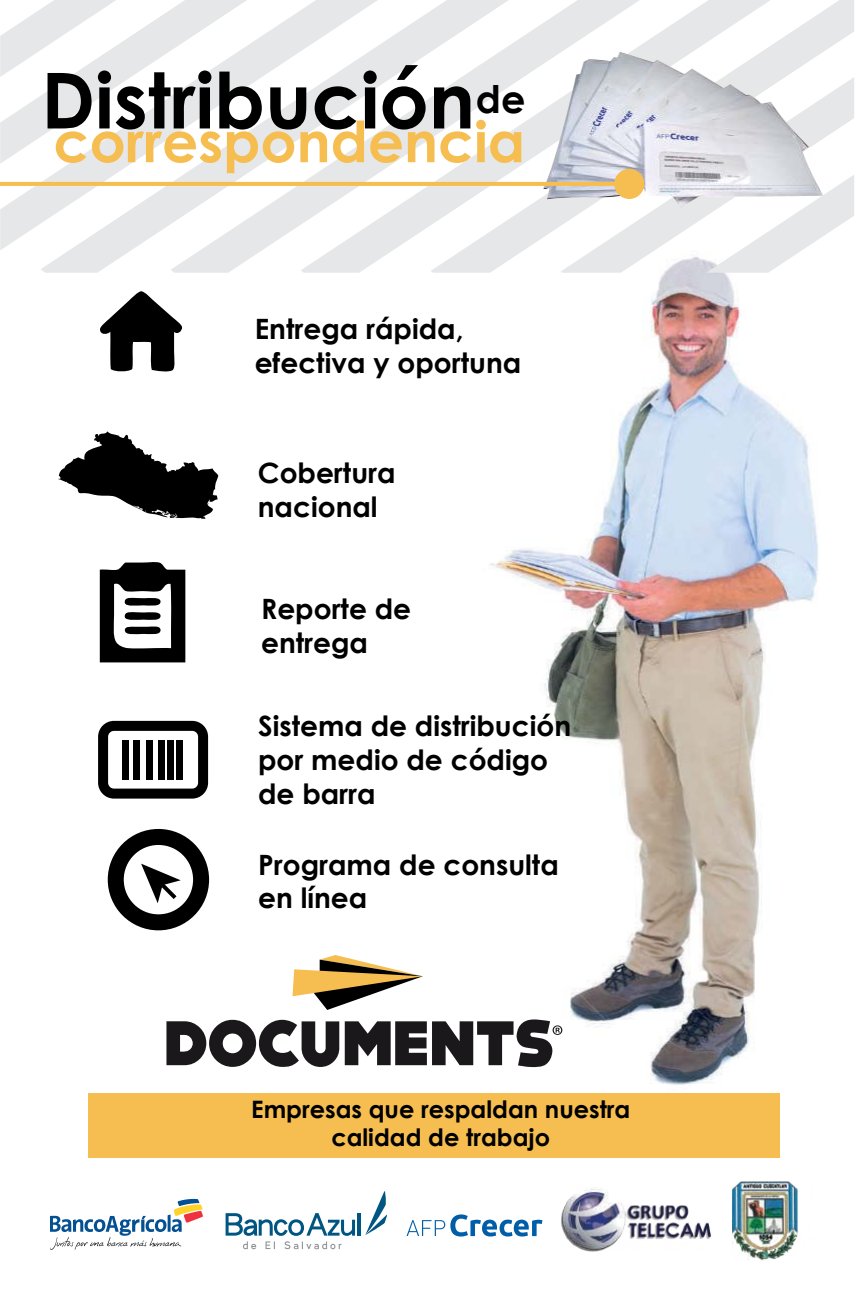
<style>
.page{position:relative;width:864px;height:1294px;background:#fff}
.page>*{position:absolute;margin:0;border:0;box-sizing:border-box;transform-origin:0 0}
.t1{font:700 77.2px "Century Gothic";color:#000}
.t2{font:700 56.6px "Century Gothic";color:#f6be50}
.t3{font:700 38px "Century Gothic";color:#000}
.t4{font:700 28px/33.8px "Century Gothic";color:#000}
.t5{font:700 24px/28px "Century Gothic";color:#000;text-align:center}
</style>
<div class="page">
<div style="left:108px;top:828px;width:101px;height:102px;border:16px solid #000;border-radius:50%"></div>
<img style="left:490px;top:273px;width:329px;height:812px">
<svg style="left:0;top:9px;width:41px;height:241px;fill:#eaebec"></svg>
<svg style="left:41px;top:0;width:130px;height:273px"></svg>
<svg style="left:171px;top:0;width:130px;height:273px"></svg>
<svg style="left:301px;top:0;width:130px;height:273px"></svg>
<svg style="left:431px;top:0;width:423px;height:273px"></svg>
<svg style="left:561px;top:77px;width:293px;height:196px"></svg>
<div style="left:88px;top:1092px;width:692px;height:65px;background:#f6be50"></div>
<img style="left:526px;top:24px;width:311px;height:207px">
<svg style="left:100px;top:291px;width:82px;height:81px"></svg>
<svg style="left:58px;top:431px;width:160px;height:88px"></svg>
<svg style="left:100px;top:562px;width:85px;height:100px"></svg>
<hr style="left:0;top:182px;width:630px;height:4px;background:#f6be50">
<div style="left:614px;top:169px;width:30px;height:30px;background:#f6be50;border-radius:50%"></div>
<svg style="left:50px;top:1198px;width:153px;height:52px"></svg>
<svg style="left:226px;top:1213px;width:129px;height:35px"></svg>
<hr style="left:357px;top:1212px;width:3px;height:23px;background:#005681">
<svg style="left:365px;top:1191px;width:22px;height:43px"></svg>
<svg style="left:407px;top:1214px;width:135px;height:22px"></svg>
<img style="left:732px;top:1181px;width:66px;height:80px">
<img style="left:561px;top:1188px;width:150px;height:62px">
<svg style="left:293px;top:955px;width:130px;height:54px"></svg>
<svg style="left:166px;top:1019px;width:173px;height:47px"></svg>
<svg style="left:345px;top:1019px;width:217px;height:48px"></svg>
<div style="left:122px;top:740px;width:6px;height:39px;background:#000"></div>
<div style="left:133px;top:740px;width:6px;height:39px;background:#000"></div>
<div style="left:146px;top:740px;width:6px;height:39px;background:#000"></div>
<div style="left:159px;top:740px;width:6px;height:39px;background:#000"></div>
<div style="left:177px;top:740px;width:6px;height:39px;background:#000"></div>
<div style="left:168px;top:740px;width:6px;height:39px;background:#000"></div>
<div style="left:98px;top:720px;width:110px;height:78px;border:10px solid #000;border-radius:11px"></div>
<svg style="left:141px;top:863px;width:40px;height:40px"></svg>
<h1 class="t1" style="left:41px;top:52px;width:435px">Distribución</h1>
<h3 class="t3" style="left:476px;top:75px;width:51px">de</h3>
<h2 class="t2" style="left:53px;top:106px;width:473px">correspondencia</h2>
<p class="t4" style="left:255px;top:311px;width:268px">Entrega rápida, efectiva y oportuna</p>
<p class="t4" style="left:258px;top:455px;width:139px">Cobertura nacional</p>
<p class="t4" style="left:261px;top:591px;width:152px">Reporte de entrega</p>
<p class="t4" style="left:258px;top:708px;width:315px">Sistema de distribución por medio de código de barra</p>
<p class="t4" style="left:258px;top:846px;width:302px">Programa de consulta en línea</p>
<p class="t5" style="left:251px;top:1094px;width:381px">Empresas que respaldan nuestra calidad de trabajo</p>
</div>
